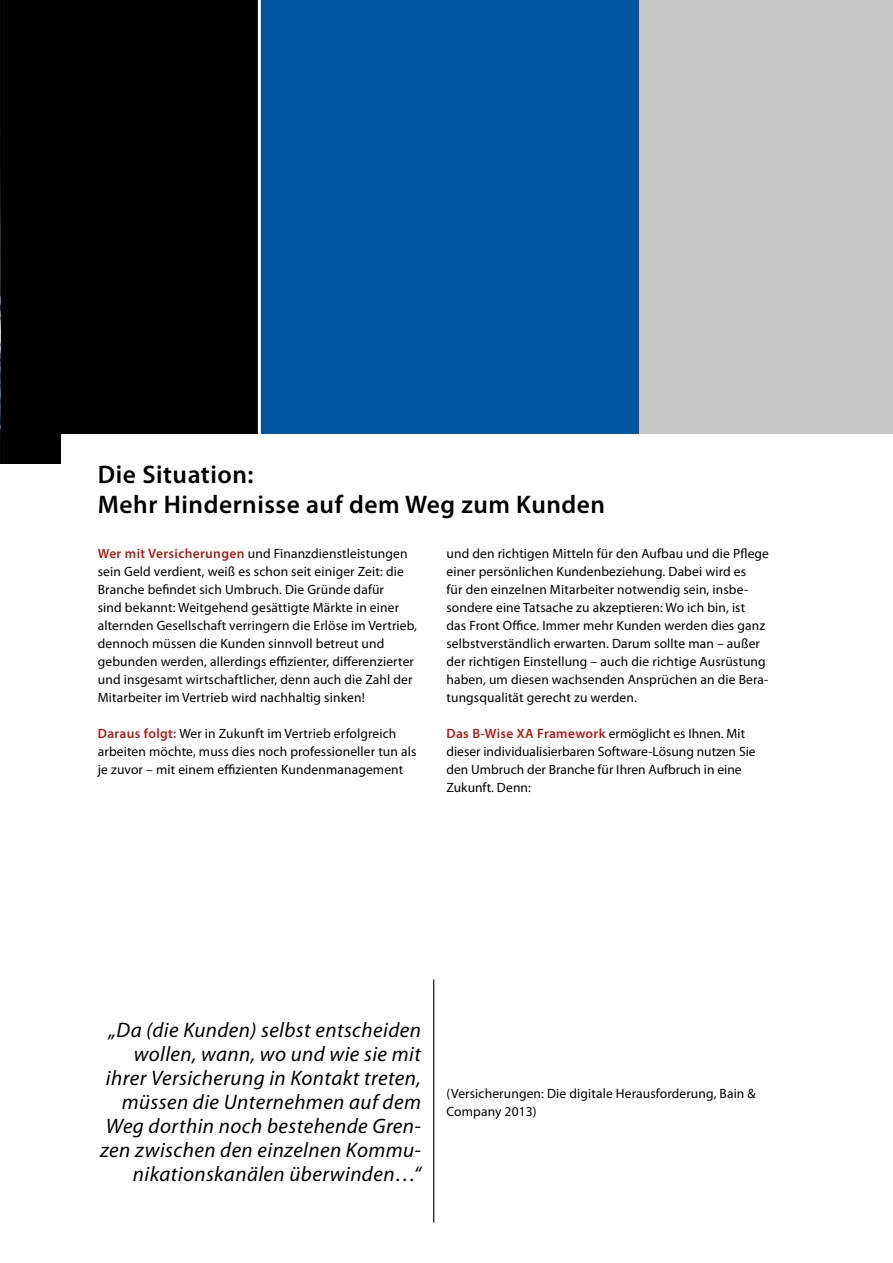
<style>
.page{position:relative;width:893px;height:1263px;background:#fff}
.page>*{position:absolute;margin:0;border:0;box-sizing:border-box;transform-origin:0 0}
.t1{font:600 25.5px/30px "Myriad Pro";letter-spacing:.02em;color:#000}
.t2{font:italic 21px/24px "Myriad Pro";letter-spacing:.02em;color:#000;text-align:right}
.t3{font:13.5px/18px "Myriad Pro";letter-spacing:.01em;color:#000}
.s1{font-weight:600;color:#af1c1a}
</style>
<div class="page">
<div style="left:0;top:0;width:259px;height:463px;background:#000"></div>
<div style="left:259px;top:0;width:395px;height:457px;background:#00539e"></div>
<div style="left:640px;top:0;width:253px;height:465px;background:#c6c6c6"></div>
<div style="left:61px;top:434px;width:832px;height:382px;background:#fff"></div>
<hr style="left:433px;top:979px;width:1px;height:243px;background:#000">
<img style="left:0;top:182px;width:1px;height:249px">
<hr style="left:258px;top:0;width:3px;height:454px;background:#fff">
<h1 class="t1" style="left:98px;top:458px;width:509px">Die Situation:<br>Mehr Hindernisse auf dem Weg zum Kunden</h1>
<p class="t3" style="left:98px;top:544px;width:321px"><span class="s1">Wer mit Versicherungen</span> und Finanzdienstleistungen sein Geld verdient, weiß es schon seit einiger Zeit: die Branche befindet sich Umbruch. Die Gründe dafür<br>sind bekannt: Weitgehend gesättigte Märkte in einer alternden Gesellschaft verringern die Erlöse im Vertrieb, dennoch müssen die Kunden sinnvoll betreut und gebunden werden, allerdings effizienter, differenzierter und insgesamt wirtschaftlicher, denn auch die Zahl der Mitarbeiter im Vertrieb wird nachhaltig sinken!</p>
<p class="t3" style="left:98px;top:724px;width:320px"><span class="s1">Daraus folgt:</span> Wer in Zukunft im Vertrieb erfolgreich arbeiten möchte, muss dies noch professioneller tun als je zuvor – mit einem effizienten Kundenmanagement</p>
<p class="t3" style="left:446px;top:544px;width:324px">und den richtigen Mitteln für den Aufbau und die Pflege einer persönlichen Kundenbeziehung. Dabei wird es<br>für den einzelnen Mitarbeiter notwendig sein, insbe&shy;sondere eine Tatsache zu akzeptieren: Wo ich bin, ist<br>das Front Office. Immer mehr Kunden werden dies ganz selbstverständlich erwarten. Darum sollte man – außer der richtigen Einstellung – auch die richtige Ausrüstung haben, um diesen wachsenden Ansprüchen an die Bera&shy;tungsqualität gerecht zu werden.</p>
<p class="t3" style="left:446px;top:724px;width:311px"><span class="s1">Das B-Wise XA Framework</span> ermöglicht es Ihnen. Mit dieser individualisierbaren Software-Lösung nutzen Sie den Umbruch der Branche für Ihren Aufbruch in eine Zukunft. Denn:</p>
<p class="t2" style="left:100px;top:1017px;width:322px">„Da (die Kunden) selbst entscheiden wollen, wann, wo und wie sie mit ihrer Versicherung in Kontakt treten, müssen die Unternehmen auf dem Weg dorthin noch bestehende Gren&shy;zen zwischen den einzelnen Kommu&shy;nikationskanälen überwinden…“</p>
<p class="t3" style="left:446px;top:1084px;width:311px">(Versicherungen: Die digitale Herausforderung, Bain &amp;<br>Company 2013)</p>
</div>
